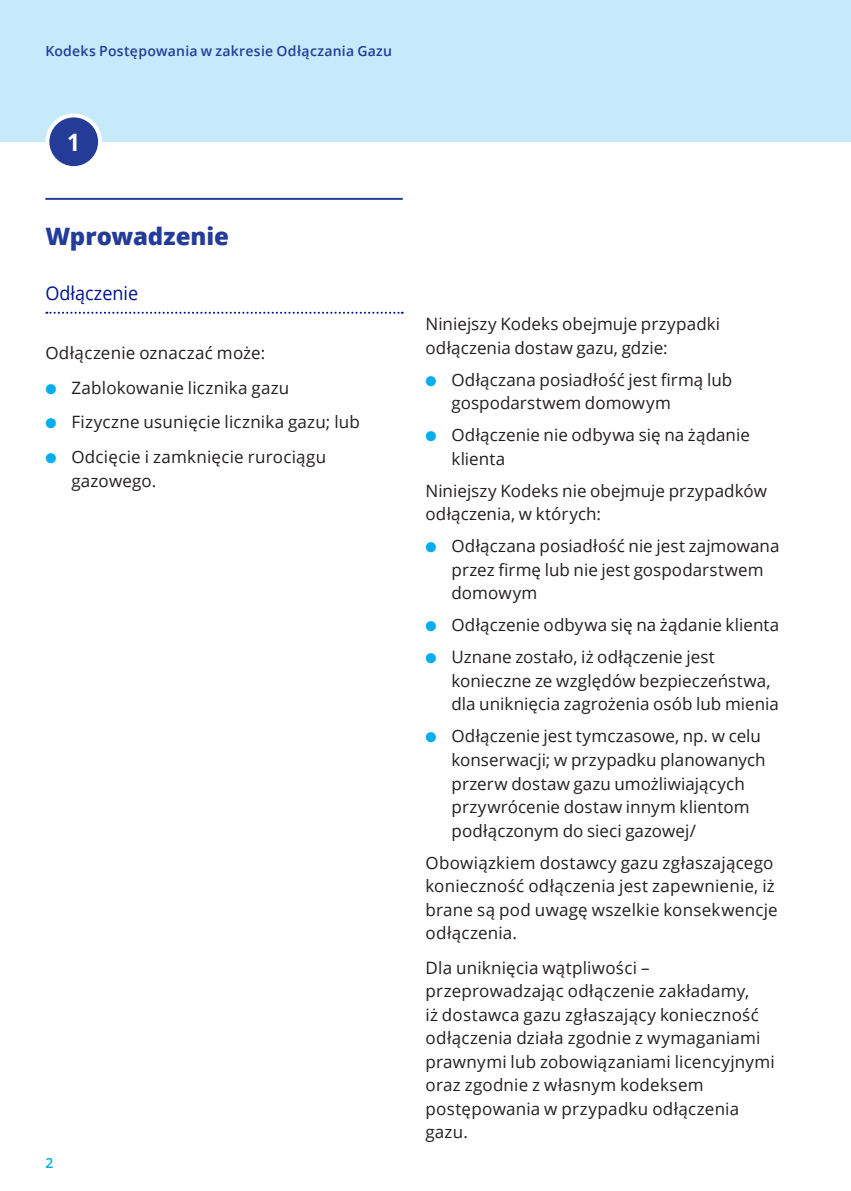
<style>
.page{position:relative;width:851px;height:1191px;background:#fff}
.page>*{position:absolute;margin:0;border:0;box-sizing:border-box;transform-origin:0 0}
.Section_Heading{font:800 24px "Open Sans";letter-spacing:-.005em;color:#243c97}
.t1{font:700 24px "Open Sans";color:#fff;scale:.95 1}
.List_Style{font:19px "Open Sans";color:#00148b;scale:.95 1}
.Main_Body_Text{font:17px/23.6px "Open Sans";letter-spacing:.01em;color:#231f20}
.Main_Body_Text-2{font:600 14px "Open Sans";letter-spacing:.02em;color:#243c97}
.Main_Body_Text-3{font:600 14px "Open Sans";color:#00aeef}
.s1{color:#00aeef}
</style>
<div class="page">
<div style="left:0;top:0;width:850px;height:142px;background:#c6eafa"></div>
<hr style="left:45px;top:198px;width:358px;height:2px;background:#243c97">
<svg style="left:46px;top:312px;width:357px;height:2px"></svg>
<hr style="left:850px;top:0;width:1px;height:142px;background:#c6eafa">
<div style="left:47px;top:115px;width:53px;height:53px;background:#243c97;border-radius:50%"></div>
<div style="left:45px;top:113px;width:57px;height:57px;border:4px solid #fff;border-radius:50%"></div>
<p class="Main_Body_Text-2" style="left:45px;top:41px;width:348px">Kodeks Postępowania w zakresie Odłączania Gazu</p>
<p class="t1" style="left:67px;top:125px;width:15px">1</p>
<p class="Section_Heading" style="left:45px;top:218px;width:185px">Wprowadzenie</p>
<p class="List_Style" style="left:45px;top:280px;width:99px">Odłączenie</p>
<p class="Main_Body_Text" style="left:45px;top:340px;width:221px">Odłączenie oznaczać może:</p>
<p class="Main_Body_Text" style="left:45px;top:375px;width:245px"><span class="s1">●</span> Zablokowanie licznika gazu</p>
<p class="Main_Body_Text" style="left:45px;top:410px;width:316px"><span class="s1">●</span> Fizyczne usunięcie licznika gazu; lub</p>
<p class="Main_Body_Text" style="left:71px;top:445px;width:256px;text-indent:-26px"><span class="s1">●</span> Odcięcie i zamknięcie rurociągu gazowego.</p>
<p class="Main_Body_Text-3" style="left:45px;top:1153px;width:9px">2</p>
<p class="Main_Body_Text" style="left:425px;top:312px;width:296px">Niniejszy Kodeks obejmuje przypadki odłączenia dostaw gazu, gdzie:</p>
<p class="Main_Body_Text" style="left:451px;top:367px;width:282px;text-indent:-26px"><span class="s1">●</span> Odłączana posiadłość jest firmą lub gospodarstwem domowym</p>
<p class="Main_Body_Text" style="left:451px;top:423px;width:300px;text-indent:-26px"><span class="s1">●</span> Odłączenie nie odbywa się na żądanie klienta</p>
<p class="Main_Body_Text" style="left:425px;top:478px;width:343px">Niniejszy Kodeks nie obejmuje przypadków odłączenia, w których:</p>
<p class="Main_Body_Text" style="left:451px;top:534px;width:329px;text-indent:-26px"><span class="s1">●</span> Odłączana posiadłość nie jest zajmowana przez firmę lub nie jest gospodarstwem domowym</p>
<p class="Main_Body_Text" style="left:425px;top:613px;width:355px"><span class="s1">●</span> Odłączenie odbywa się na żądanie klienta</p>
<p class="Main_Body_Text" style="left:451px;top:645px;width:329px;text-indent:-26px"><span class="s1">●</span> Uznane zostało, iż odłączenie jest konieczne ze względów bezpieczeństwa, dla uniknięcia zagrożenia osób lub mienia</p>
<p class="Main_Body_Text" style="left:451px;top:724px;width:315px;text-indent:-26px"><span class="s1">●</span> Odłączenie jest tymczasowe, np. w celu konserwacji; w przypadku planowanych przerw dostaw gazu umożliwiających przywrócenie dostaw innym klientom podłączonym do sieci gazowej/</p>
<p class="Main_Body_Text" style="left:425px;top:850px;width:353px">Obowiązkiem dostawcy gazu zgłaszającego konieczność odłączenia jest zapewnienie, iż brane są pod uwagę wszelkie konsekwencje odłączenia.</p>
<p class="Main_Body_Text" style="left:425px;top:955px;width:351px">Dla uniknięcia wątpliwości – przeprowadzając odłączenie zakładamy,<br>iż dostawca gazu zgłaszający konieczność odłączenia działa zgodnie z wymaganiami prawnymi lub zobowiązaniami licencyjnymi oraz zgodnie z własnym kodeksem postępowania w przypadku odłączenia gazu.</p>
</div>
